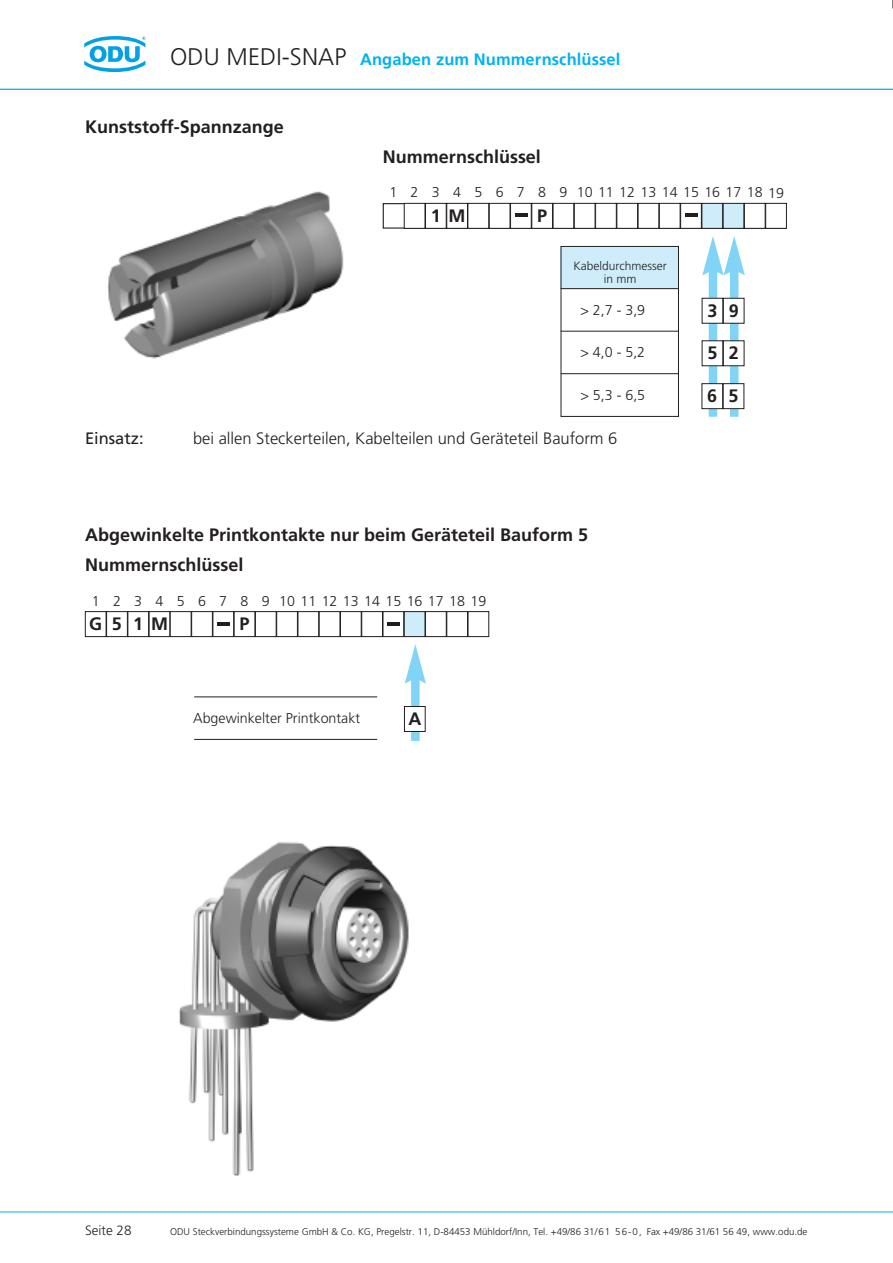
<style>
.page{position:relative;width:893px;height:1263px;background:#fff}
.page>*{position:absolute;margin:0;border:0;box-sizing:border-box;transform-origin:0 0}
.t1{font:700 18px "Frutiger";color:#231f20}
.t2{font:300 16.5px "Frutiger";color:#231f20}
.t3{font:700 16.5px "Frutiger";letter-spacing:.005em;color:#00b3ee}
.t4{font:16.5px "Frutiger";color:#231f20}
.t5{font:300 14.25px "Frutiger";color:#231f20}
.t6{font:300 14.25px "Frutiger";letter-spacing:.935em;color:#231f20}
.t7{font:300 13.5px "Frutiger";color:#231f20}
.t8{font:300 12px/12.8px "Frutiger";color:#231f20;text-align:center}
.t9{font:300 9.75px "Frutiger";color:#231f20}
.s1{font-weight:300;font-size:24px;color:#231f20}
</style>
<div class="page">
<hr style="left:0;top:89px;width:893px;height:1px;background:#00b3ee">
<hr style="left:0;top:1211px;width:893px;height:1px;background:#00b3ee">
<svg style="left:84px;top:36px;width:62px;height:36px"></svg>
<div style="left:561px;top:246px;width:118px;height:43px;background:#ceecfa"></div>
<div style="left:561px;top:246px;width:118px;height:171px;border:1px solid #231f20"></div>
<div style="left:709px;top:268px;width:8px;height:149px;background:#81d4f6"></div>
<div style="left:702px;top:384px;width:21px;height:25px;background:#fff"></div>
<div style="left:702px;top:383px;width:21px;height:26px;border:1px solid #231f20"></div>
<div style="left:730px;top:268px;width:8px;height:149px;background:#81d4f6"></div>
<svg style="left:702px;top:236px;width:43px;height:39px"></svg>
<div style="left:723px;top:384px;width:21px;height:25px;background:#fff"></div>
<div style="left:723px;top:383px;width:21px;height:26px;border:1px solid #231f20"></div>
<hr style="left:561px;top:331px;width:118px;height:1px;background:#231f20">
<hr style="left:561px;top:373px;width:118px;height:1px;background:#231f20">
<hr style="left:561px;top:288px;width:118px;height:1px;background:#231f20">
<div style="left:425px;top:203px;width:21px;height:26px;border:1px solid #231f20"></div>
<div style="left:446px;top:203px;width:22px;height:26px;border:1px solid #231f20"></div>
<div style="left:468px;top:203px;width:21px;height:26px;border:1px solid #231f20"></div>
<div style="left:489px;top:203px;width:21px;height:26px;border:1px solid #231f20"></div>
<div style="left:510px;top:203px;width:21px;height:26px;border:1px solid #231f20"></div>
<div style="left:531px;top:203px;width:22px;height:26px;border:1px solid #231f20"></div>
<div style="left:553px;top:203px;width:21px;height:26px;border:1px solid #231f20"></div>
<div style="left:574px;top:203px;width:21px;height:26px;border:1px solid #231f20"></div>
<div style="left:595px;top:203px;width:22px;height:26px;border:1px solid #231f20"></div>
<div style="left:617px;top:203px;width:21px;height:26px;border:1px solid #231f20"></div>
<div style="left:638px;top:203px;width:21px;height:26px;border:1px solid #231f20"></div>
<div style="left:659px;top:203px;width:21px;height:26px;border:1px solid #231f20"></div>
<div style="left:680px;top:203px;width:22px;height:26px;border:1px solid #231f20"></div>
<div style="left:702px;top:203px;width:21px;height:25px;background:#ceecfa"></div>
<div style="left:702px;top:203px;width:21px;height:26px;border:1px solid #231f20"></div>
<div style="left:723px;top:203px;width:21px;height:25px;background:#ceecfa"></div>
<div style="left:723px;top:203px;width:21px;height:26px;border:1px solid #231f20"></div>
<div style="left:744px;top:203px;width:21px;height:26px;border:1px solid #231f20"></div>
<svg style="left:685px;top:214px;width:13px;height:3px"></svg>
<svg style="left:515px;top:214px;width:13px;height:3px"></svg>
<div style="left:404px;top:203px;width:21px;height:26px;border:1px solid #231f20"></div>
<div style="left:702px;top:341px;width:21px;height:25px;background:#fff"></div>
<div style="left:723px;top:341px;width:21px;height:25px;background:#fff"></div>
<div style="left:723px;top:340px;width:21px;height:26px;border:1px solid #231f20"></div>
<div style="left:702px;top:298px;width:21px;height:25px;background:#fff"></div>
<div style="left:723px;top:298px;width:21px;height:25px;background:#fff"></div>
<div style="left:723px;top:298px;width:21px;height:25px;border:1px solid #231f20"></div>
<div style="left:765px;top:203px;width:22px;height:26px;border:1px solid #231f20"></div>
<img style="left:107px;top:191px;width:237px;height:168px">
<div style="left:411px;top:676px;width:9px;height:65px;background:#81d4f6"></div>
<svg style="left:405px;top:644px;width:21px;height:39px"></svg>
<hr style="left:194px;top:739px;width:183px;height:1px;background:#231f20">
<hr style="left:194px;top:696px;width:183px;height:1px;background:#231f20">
<div style="left:128px;top:611px;width:21px;height:26px;border:1px solid #231f20"></div>
<div style="left:149px;top:611px;width:21px;height:26px;border:1px solid #231f20"></div>
<div style="left:170px;top:611px;width:21px;height:26px;border:1px solid #231f20"></div>
<div style="left:191px;top:611px;width:22px;height:26px;border:1px solid #231f20"></div>
<div style="left:213px;top:611px;width:21px;height:26px;border:1px solid #231f20"></div>
<div style="left:234px;top:611px;width:21px;height:26px;border:1px solid #231f20"></div>
<div style="left:255px;top:611px;width:21px;height:26px;border:1px solid #231f20"></div>
<div style="left:276px;top:611px;width:22px;height:26px;border:1px solid #231f20"></div>
<div style="left:298px;top:611px;width:21px;height:26px;border:1px solid #231f20"></div>
<div style="left:319px;top:611px;width:21px;height:26px;border:1px solid #231f20"></div>
<div style="left:340px;top:611px;width:21px;height:26px;border:1px solid #231f20"></div>
<div style="left:361px;top:611px;width:22px;height:26px;border:1px solid #231f20"></div>
<div style="left:383px;top:611px;width:21px;height:26px;border:1px solid #231f20"></div>
<div style="left:404px;top:612px;width:21px;height:25px;background:#ceecfa"></div>
<div style="left:404px;top:611px;width:21px;height:26px;border:1px solid #231f20"></div>
<div style="left:425px;top:611px;width:21px;height:26px;border:1px solid #231f20"></div>
<div style="left:446px;top:611px;width:22px;height:26px;border:1px solid #231f20"></div>
<svg style="left:387px;top:622px;width:13px;height:3px"></svg>
<svg style="left:217px;top:622px;width:13px;height:3px"></svg>
<div style="left:106px;top:611px;width:22px;height:26px;border:1px solid #231f20"></div>
<div style="left:85px;top:611px;width:21px;height:26px;border:1px solid #231f20"></div>
<div style="left:404px;top:706px;width:21px;height:25px;background:#fff"></div>
<div style="left:404px;top:706px;width:21px;height:26px;border:1px solid #231f20"></div>
<div style="left:468px;top:611px;width:21px;height:26px;border:1px solid #231f20"></div>
<img style="left:179px;top:842px;width:230px;height:334px">
<h2 class="t3" style="left:170px;top:52px;width:452px"><span class="s1">ODU MEDI-SNAP</span> Angaben zum Nummernschlüssel</h2>
<h1 class="t1" style="left:85px;top:119px;width:200px">Kunststoff-Spannzange</h1>
<h1 class="t1" style="left:383px;top:149px;width:160px">Nummernschlüssel</h1>
<h3 class="t5" style="left:389px;top:187px;width:9px">1</h3>
<h3 class="t6" style="left:432px;top:187px;width:137px">3456789</h3>
<h3 class="t5" style="left:411px;top:187px;width:9px">2</h3>
<h3 class="t5" style="left:577px;top:187px;width:209px">10 11 12 13 14 15 16 17 18 19</h3>
<h1 class="t1" style="left:431px;top:208px;width:36px">1 M</h1>
<h1 class="t1" style="left:537px;top:208px;width:12px">P</h1>
<p class="t8" style="left:574px;top:260px;width:95px">Kabeldurchmesser in mm</p>
<h3 class="t5" style="left:580px;top:304px;width:66px">&gt; 2,7 - 3,9</h3>
<h3 class="t5" style="left:580px;top:346px;width:66px">&gt; 4,0 - 5,2</h3>
<h3 class="t5" style="left:580px;top:389px;width:66px">&gt; 5,3 - 6,5</h3>
<h1 class="t1" style="left:707px;top:303px;width:33px">3 9</h1>
<h1 class="t1" style="left:707px;top:346px;width:33px">5 2</h1>
<h1 class="t1" style="left:707px;top:388px;width:33px">6 5</h1>
<h2 class="t4" style="left:85px;top:431px;width:60px">Einsatz:</h2>
<h2 class="t2" style="left:193px;top:431px;width:426px">bei allen Steckerteilen, Kabelteilen und Geräteteil Bauform 6</h2>
<h1 class="t1" style="left:85px;top:527px;width:505px">Abgewinkelte Printkontakte nur beim Geräteteil Bauform 5</h1>
<h1 class="t1" style="left:85px;top:558px;width:160px">Nummernschlüssel</h1>
<h3 class="t5" style="left:113px;top:595px;width:375px">2 3 4 5 6 7 8 9 10111213141516171819</h3>
<h1 class="t1" style="left:112px;top:616px;width:58px">51M</h1>
<h1 class="t1" style="left:240px;top:616px;width:12px">P</h1>
<h3 class="t5" style="left:92px;top:595px;width:9px">1</h3>
<h1 class="t1" style="left:89px;top:616px;width:14px">G</h1>
<h3 class="t5" style="left:193px;top:712px;width:169px">Abgewinkelter Printkontakt</h3>
<h1 class="t1" style="left:408px;top:711px;width:14px">A</h1>
<h3 class="t7" style="left:85px;top:1225px;width:48px">Seite 28</h3>
<p class="t9" style="left:170px;top:1227px;width:639px">ODU Steckverbindungssysteme GmbH &amp; Co. KG, Pregelstr. 11, D-84453 Mühldorf/Inn, Tel. +49/86 31/61 56-0, Fax +49/86 31/61 56 49, www.odu.de</p>
</div>
